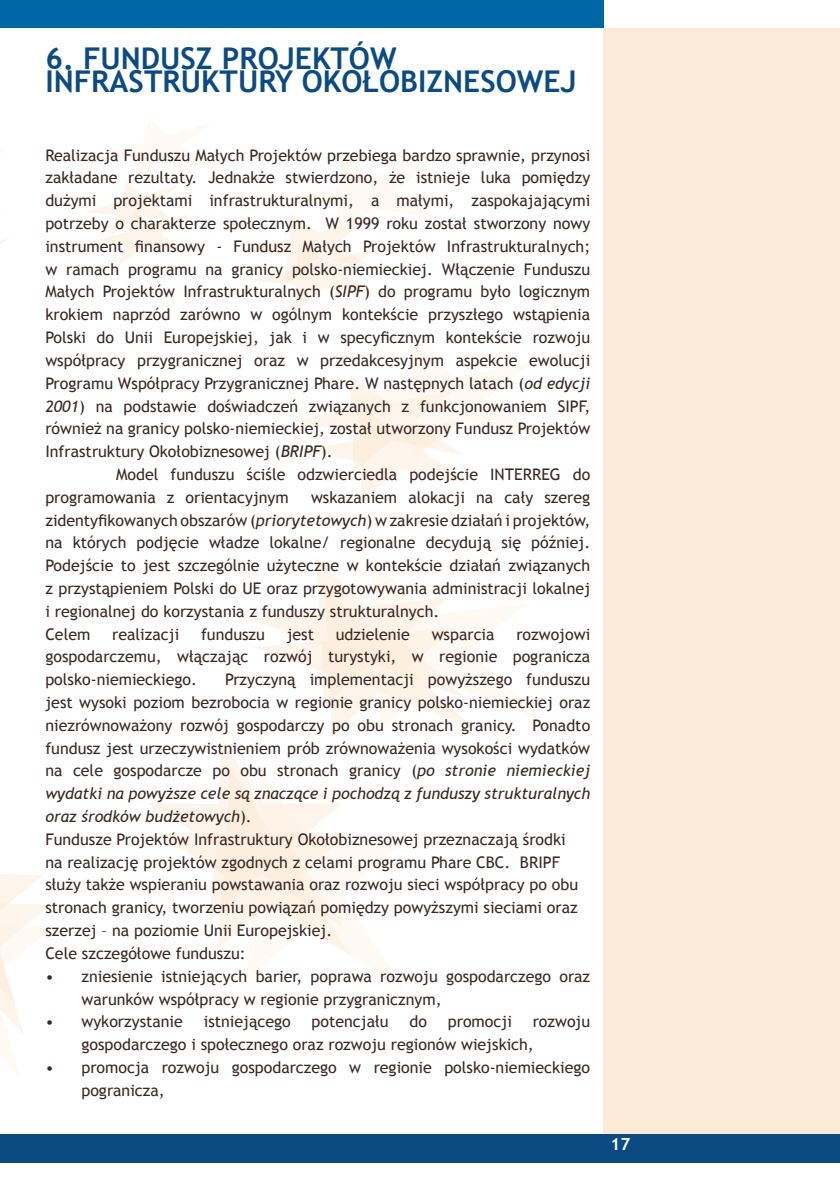
<style>
.page{position:relative;width:840px;height:1191px;background:#fff}
.page>*{position:absolute;margin:0;border:0;box-sizing:border-box;transform-origin:0 0}
.t1{font:700 30px/22.8px "Trebuchet MS";color:#0b4b81}
.t2{font:700 16.8px "Trebuchet MS";color:#fff}
.Body_Text_2{font:16px/22.8px "Trebuchet MS";color:#3a2726;text-align:justify}
.List_Bullet{font:16px/22.8px "Trebuchet MS";color:#3a2726}
.s1{font-style:italic}
</style>
<div class="page">
<div style="left:0;top:0;width:603px;height:28px;background:#0067a7"></div>
<div style="left:603px;top:28px;width:236px;height:1106px;background:#fcebd9"></div>
<div style="left:0;top:1134px;width:839px;height:28px;background:#0b4b81"></div>
<svg style="left:148px;top:614px;width:190px;height:230px"></svg>
<svg style="left:174px;top:768px;width:229px;height:220px"></svg>
<svg style="left:0;top:151px;width:9px;height:94px"></svg>
<svg style="left:87px;top:120px;width:123px;height:146px"></svg>
<svg style="left:0;top:874px;width:51px;height:203px"></svg>
<svg style="left:288px;top:559px;width:254px;height:171px"></svg>
<svg style="left:294px;top:346px;width:245px;height:156px"></svg>
<svg style="left:244px;top:158px;width:186px;height:155px"></svg>
<p class="t1" style="left:45px;top:47px;width:532px">6. FUNDUSZ PROJEKTÓW<br>INFRASTRUKTURY OKOŁOBIZNESOWEJ</p>
<p class="Body_Text_2" style="left:45px;top:144px;width:546px">Realizacja Funduszu Małych Projektów przebiega bardzo sprawnie, przynosi zakładane rezultaty. Jednakże stwierdzono, że istnieje luka pomiędzy dużymi projektami infrastrukturalnymi, a małymi, zaspokajającymi potrzeby o charakterze społecznym. W 1999 roku został stworzony nowy instrument finansowy - Fundusz Małych Projektów Infrastrukturalnych; w ramach programu na granicy polsko-niemieckiej. Włączenie Funduszu Małych Projektów Infrastrukturalnych (<span class="s1">SIPF</span>) do programu było logicznym krokiem naprzód zarówno w ogólnym kontekście przyszłego wstąpienia Polski do Unii Europejskiej, jak i w specyficznym kontekście rozwoju współpracy przygranicznej oraz w przedakcesyjnym aspekcie ewolucji Programu Współpracy Przygranicznej Phare. W następnych latach (<span class="s1">od edycji 2001</span>) na podstawie doświadczeń związanych z funkcjonowaniem SIPF, również na granicy polsko-niemieckiej, został utworzony Fundusz Projektów Infrastruktury Okołobiznesowej (<span class="s1">BRIPF</span>).</p>
<p class="Body_Text_2" style="left:45px;top:463px;width:546px;text-indent:71px">Model funduszu ściśle odzwierciedla podejście INTERREG do programowania z orientacyjnym</p>
<p class="Body_Text_2" style="left:45px;top:486px;width:546px;text-indent:265px">wskazaniem alokacji na cały szereg zidentyfikowanych obszarów (<span class="s1">priorytetowych</span>) w zakresie działań i projektów, na których podjęcie władze lokalne/ regionalne decydują się później.<br>Podejście to jest szczególnie użyteczne w kontekście działań związanych</p>
<p class="Body_Text_2" style="left:45px;top:577px;width:546px">z przystąpieniem Polski do UE oraz przygotowywania administracji lokalnej</p>
<p class="Body_Text_2" style="left:45px;top:600px;width:395px">i regionalnej do korzystania z funduszy strukturalnych.</p>
<p class="Body_Text_2" style="left:45px;top:623px;width:47px">Celem</p>
<p class="Body_Text_2" style="left:112px;top:623px;width:68px">realizacji</p>
<p class="Body_Text_2" style="left:201px;top:623px;width:65px">funduszu</p>
<p class="Body_Text_2" style="left:286px;top:623px;width:29px">jest</p>
<p class="Body_Text_2" style="left:336px;top:623px;width:75px">udzielenie</p>
<p class="Body_Text_2" style="left:431px;top:623px;width:64px">wsparcia</p>
<p class="Body_Text_2" style="left:45px;top:623px;width:546px;text-indent:470px">rozwojowi gospodarczemu, włączając rozwój turystyki, w regionie pogranicza polsko-niemieckiego.</p>
<p class="Body_Text_2" style="left:45px;top:668px;width:546px;text-indent:180px">Przyczyną implementacji powyższego funduszu jest wysoki poziom bezrobocia w regionie granicy polsko-niemieckiej oraz niezrównoważony rozwój gospodarczy po obu stronach granicy. Ponadto fundusz jest urzeczywistnieniem prób zrównoważenia wysokości wydatków na cele gospodarcze po obu stronach granicy (<span class="s1">po stronie niemieckiej wydatki na powyższe cele są znaczące i pochodzą z funduszy strukturalnych oraz środków budżetowych</span>).</p>
<p class="Body_Text_2" style="left:45px;top:828px;width:534px;text-align:left">Fundusze Projektów Infrastruktury Okołobiznesowej przeznaczają środki na realizację projektów zgodnych z celami programu Phare CBC. BRIPF służy także wspieraniu powstawania oraz rozwoju sieci współpracy po obu stronach granicy, tworzeniu powiązań pomiędzy powyższymi sieciami oraz szerzej – na poziomie Unii Europejskiej.</p>
<p class="Body_Text_2" style="left:45px;top:942px;width:202px">Cele szczegółowe funduszu:</p>
<p class="List_Bullet" style="left:81px;top:965px;width:510px;text-indent:-36px">• zniesienie istniejących barier, poprawa rozwoju gospodarczego oraz warunków współpracy w regionie przygranicznym,</p>
<p class="List_Bullet" style="left:45px;top:1010px;width:139px">• wykorzystanie</p>
<p class="List_Bullet" style="left:204px;top:1010px;width:88px">istniejącego</p>
<p class="List_Bullet" style="left:311px;top:1010px;width:78px">potencjału</p>
<p class="List_Bullet" style="left:409px;top:1010px;width:19px">do</p>
<p class="List_Bullet" style="left:447px;top:1010px;width:65px">promocji</p>
<p class="List_Bullet" style="left:81px;top:1010px;width:510px;text-indent:451px">rozwoju gospodarczego i społecznego oraz rozwoju regionów wiejskich,</p>
<p class="List_Bullet" style="left:81px;top:1056px;width:510px;text-indent:-36px">• promocja rozwoju gospodarczego w regionie polsko-niemieckiego pogranicza,</p>
<p class="t2" style="left:610px;top:1133px;width:21px">17</p>
</div>
